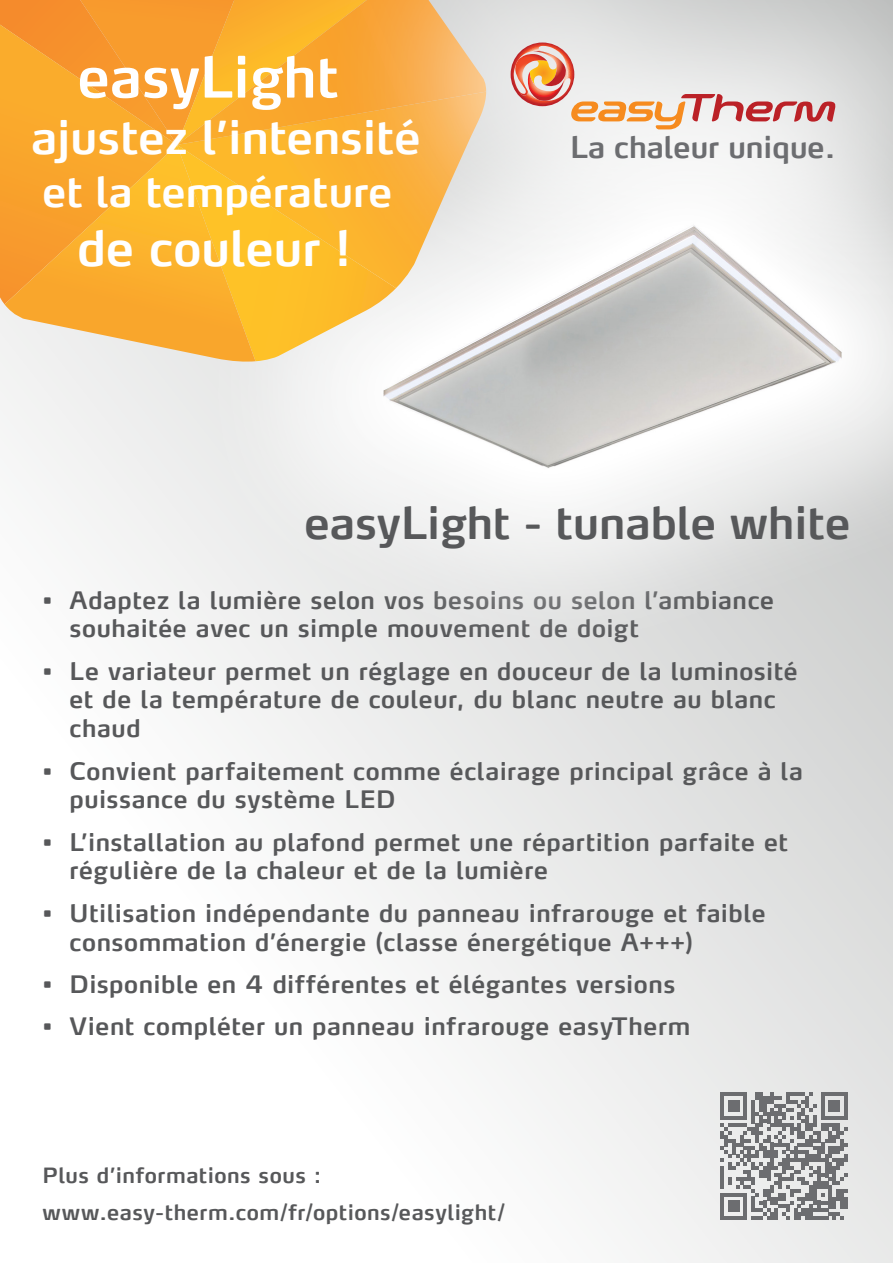
<style>
.page{position:relative;width:893px;height:1263px;background:#fff}
.page>*{position:absolute;margin:0;border:0;box-sizing:border-box;transform-origin:0 0}
.t1{font:600 55.65px "Max LF";color:#fff}
.t2{font:600 48.3px "Max LF";color:#fff}
.t3{font:600 45.3px "Max LF";color:#fff}
.Überschrift{font:600 43.8px "Max LF";color:#57585a}
.t4{font:600 41.25px "Max LF";color:#fff}
.t5{font:600 29.55px "Max LF";color:#6c6d70}
.t6{font:600 24px/28.8px "Max LF";letter-spacing:.025em;color:#57585a}
.t7{font:600 21px "Max LF";letter-spacing:.03em;color:#57585a}
</style>
<div class="page">
<div style="left:0;top:0;width:893px;height:1263px;background:linear-gradient(to right,#fff,#dfe0e0)"></div>
<div style="left:189px;top:31px;width:704px;height:632px;background:#fff;opacity:.75"></div>
<img style="left:304px;top:361px;width:589px;height:187px">
<svg style="left:0;top:0;width:314px;height:145px;background:#f9a72c"></svg>
<svg style="left:0;top:25px;width:177px;height:279px;background:#f8a12d"></svg>
<svg style="left:256px;top:145px;width:58px;height:216px;background:#fcbf31"></svg>
<svg style="left:5px;top:145px;width:251px;height:217px;background:#f9b43f"></svg>
<svg style="left:720px;top:1092px;width:128px;height:128px;background:#a5a6a7"></svg>
<hr style="left:844px;top:1197px;width:4px;height:11px;background:#6c6d70">
<div style="left:314px;top:0;width:579px;height:362px;background:#fff;opacity:.75"></div>
<svg style="left:511px;top:43px;width:325px;height:86px;background:#e5cdc5"></svg>
<p class="t1" style="left:78px;top:42px;width:263px">easyLight</p>
<p class="t3" style="left:31px;top:109px;width:391px">ajustez l’intensité</p>
<p class="t4" style="left:43px;top:166px;width:351px">et la température</p>
<p class="t2" style="left:78px;top:218px;width:275px">de couleur !</p>
<p class="t5" style="left:570px;top:128px;width:267px">La chaleur unique.</p>
<p class="Überschrift" style="left:305px;top:495px;width:547px">easyLight - tunable white</p>
<p class="t6" style="left:70px;top:585px;width:706px;text-indent:-27px">• Adaptez la lumière selon vos besoins ou selon l’ambiance souhaitée avec un simple mouvement de doigt</p>
<p class="t6" style="left:70px;top:656px;width:730px;text-indent:-27px">• Le variateur permet un réglage en douceur de la luminosité et de la température de couleur, du blanc neutre au blanc chaud</p>
<p class="t6" style="left:70px;top:756px;width:735px;text-indent:-27px">• Convient parfaitement comme éclairage principal grâce à la puissance du système LED</p>
<p class="t6" style="left:70px;top:827px;width:720px;text-indent:-27px">• L’installation au plafond permet une répartition parfaite et régulière de la chaleur et de la lumière</p>
<p class="t6" style="left:70px;top:898px;width:698px;text-indent:-27px">• Utilisation indépendante du panneau infrarouge et faible consommation d’énergie (classe énergétique A+++)</p>
<p class="t6" style="left:43px;top:969px;width:634px">• Disponible en 4 différentes et élégantes versions</p>
<p class="t6" style="left:43px;top:1011px;width:649px">• Vient compléter un panneau infrarouge easyTherm</p>
<p class="t7" style="left:43px;top:1162px;width:280px">Plus d’informations sous :</p>
<p class="t7" style="left:43px;top:1199px;width:464px">www.easy-therm.com/fr/options/easylight/</p>
</div>
